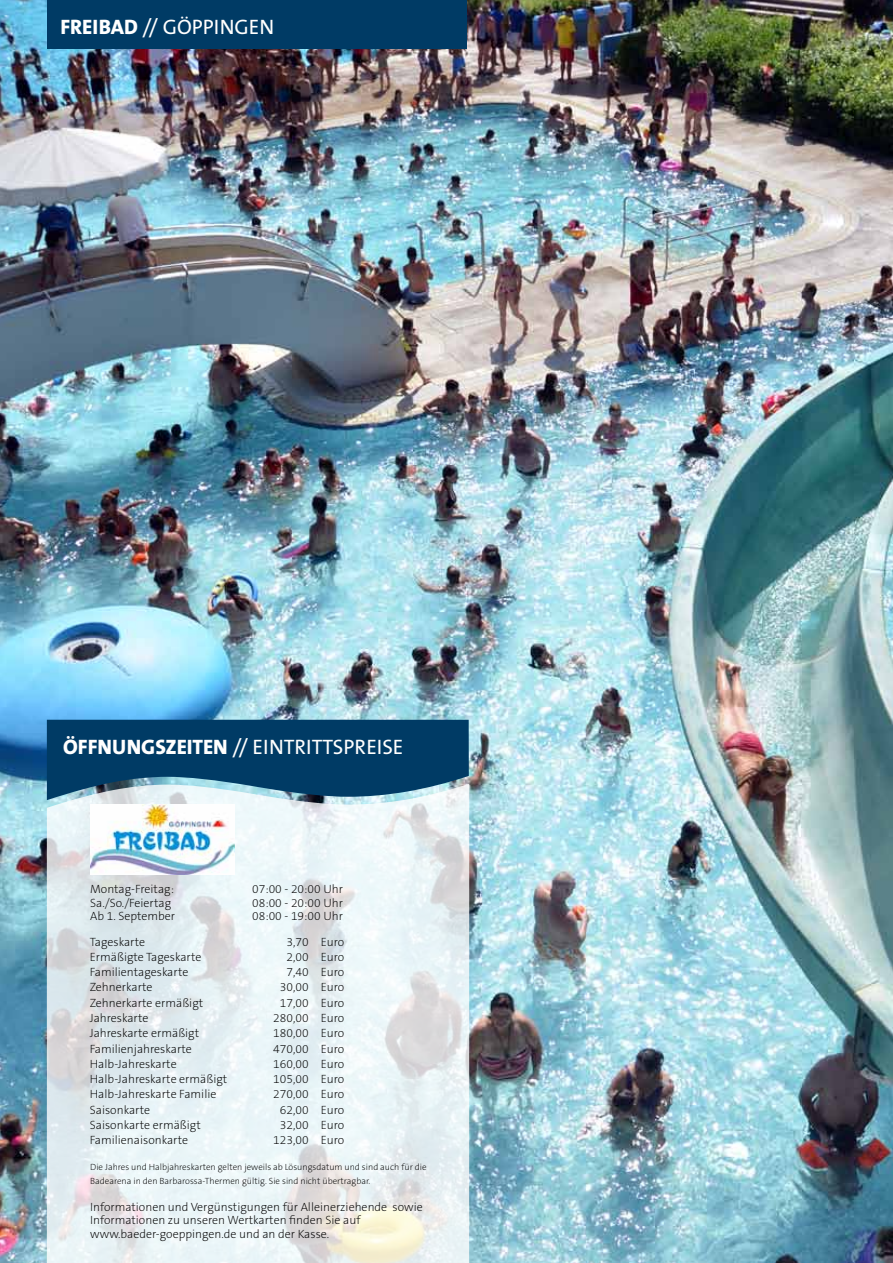
<style>
.page{position:relative;width:893px;height:1263px;background:#fff}
.page>*{position:absolute;margin:0;border:0;box-sizing:border-box;transform-origin:0 0}
.t1{font:21px "The Sans B5 Plain";color:#fff}
.t2{font:200 12px/13.5px "The Sans B2";color:#000}
.t3{font:200 9px/13.5px "The Sans B2";color:#000}
.s1{font-family:"The Sans B8";font-weight:800}
</style>
<div class="page">
<img style="left:0;top:0;width:893px;height:1263px">
<div style="left:47px;top:720px;width:422px;height:63px;background:#003b65"></div>
<svg style="left:47px;top:783px;width:422px;height:480px;fill:#e8f2f5"></svg>
<div style="left:47px;top:0;width:419px;height:48px;background:#003b65"></div>
<img style="left:90px;top:804px;width:144px;height:70px">
<h1 class="t1" style="left:60px;top:16px;width:215px"><span class="s1">FREIBAD</span> // gÖPPINGEN</h1>
<h1 class="t1" style="left:63px;top:736px;width:342px"><span class="s1">ÖFFNUNGSZEITEN</span> // EINTRITTSPREISE</h1>
<p class="t2" style="left:90px;top:883px;width:85px">Montag-Freitag:</p>
<p class="t2" style="left:252px;top:883px;width:92px">07:00 - 20:00 Uhr</p>
<p class="t2" style="left:90px;top:896px;width:83px">Sa./So./Feiertag</p>
<p class="t2" style="left:252px;top:896px;width:92px">08:00 - 20:00 Uhr</p>
<p class="t2" style="left:90px;top:910px;width:87px">Ab 1. September</p>
<p class="t2" style="left:252px;top:910px;width:92px">08:00 - 19:00 Uhr</p>
<p class="t2" style="left:90px;top:935px;width:57px">Tageskarte</p>
<p class="t2" style="left:286px;top:935px;width:59px">3,70 Euro</p>
<p class="t2" style="left:90px;top:951px;width:113px">Ermäßigte Tageskarte</p>
<p class="t2" style="left:286px;top:951px;width:59px">2,00 Euro</p>
<p class="t2" style="left:90px;top:966px;width:100px">Familientageskarte</p>
<p class="t2" style="left:286px;top:966px;width:59px">7,40 Euro</p>
<p class="t2" style="left:90px;top:981px;width:64px">Zehnerkarte</p>
<p class="t2" style="left:280px;top:981px;width:66px">30,00 Euro</p>
<p class="t2" style="left:90px;top:996px;width:115px">Zehnerkarte ermäßigt</p>
<p class="t2" style="left:280px;top:996px;width:66px">17,00 Euro</p>
<p class="t2" style="left:90px;top:1012px;width:60px">Jahreskarte</p>
<p class="t2" style="left:273px;top:1012px;width:73px">280,00 Euro</p>
<p class="t2" style="left:90px;top:1027px;width:111px">Jahreskarte ermäßigt</p>
<p class="t2" style="left:273px;top:1027px;width:73px">180,00 Euro</p>
<p class="t2" style="left:90px;top:1042px;width:104px">Familienjahreskarte</p>
<p class="t2" style="left:273px;top:1042px;width:73px">470,00 Euro</p>
<p class="t2" style="left:90px;top:1057px;width:88px">Halb-Jahreskarte</p>
<p class="t2" style="left:273px;top:1057px;width:73px">160,00 Euro</p>
<p class="t2" style="left:90px;top:1073px;width:139px">Halb-Jahreskarte ermäßigt</p>
<p class="t2" style="left:273px;top:1073px;width:73px">105,00 Euro</p>
<p class="t2" style="left:90px;top:1088px;width:128px">Halb-Jahreskarte Familie</p>
<p class="t2" style="left:273px;top:1088px;width:73px">270,00 Euro</p>
<p class="t2" style="left:90px;top:1103px;width:62px">Saisonkarte</p>
<p class="t2" style="left:280px;top:1103px;width:66px">62,00 Euro</p>
<p class="t2" style="left:90px;top:1118px;width:112px">Saisonkarte ermäßigt</p>
<p class="t2" style="left:280px;top:1118px;width:66px">32,00 Euro</p>
<p class="t2" style="left:90px;top:1134px;width:100px">Familienaisonkarte</p>
<p class="t2" style="left:273px;top:1134px;width:73px">123,00 Euro</p>
<p class="t3" style="left:90px;top:1161px;width:338px">Die Jahres und Halbjahreskarten gelten jeweils ab Lösungsdatum und sind auch für die<br>Badearena in den Barbarossa-Thermen gültig. Sie sind nicht übertragbar.</p>
<p class="t2" style="left:90px;top:1200px;width:334px">Informationen und Vergünstigungen für Alleinerziehende sowie<br>Informationen zu unseren Wertkarten finden Sie auf www.baeder-goeppingen.de und an der Kasse.</p>
</div>
